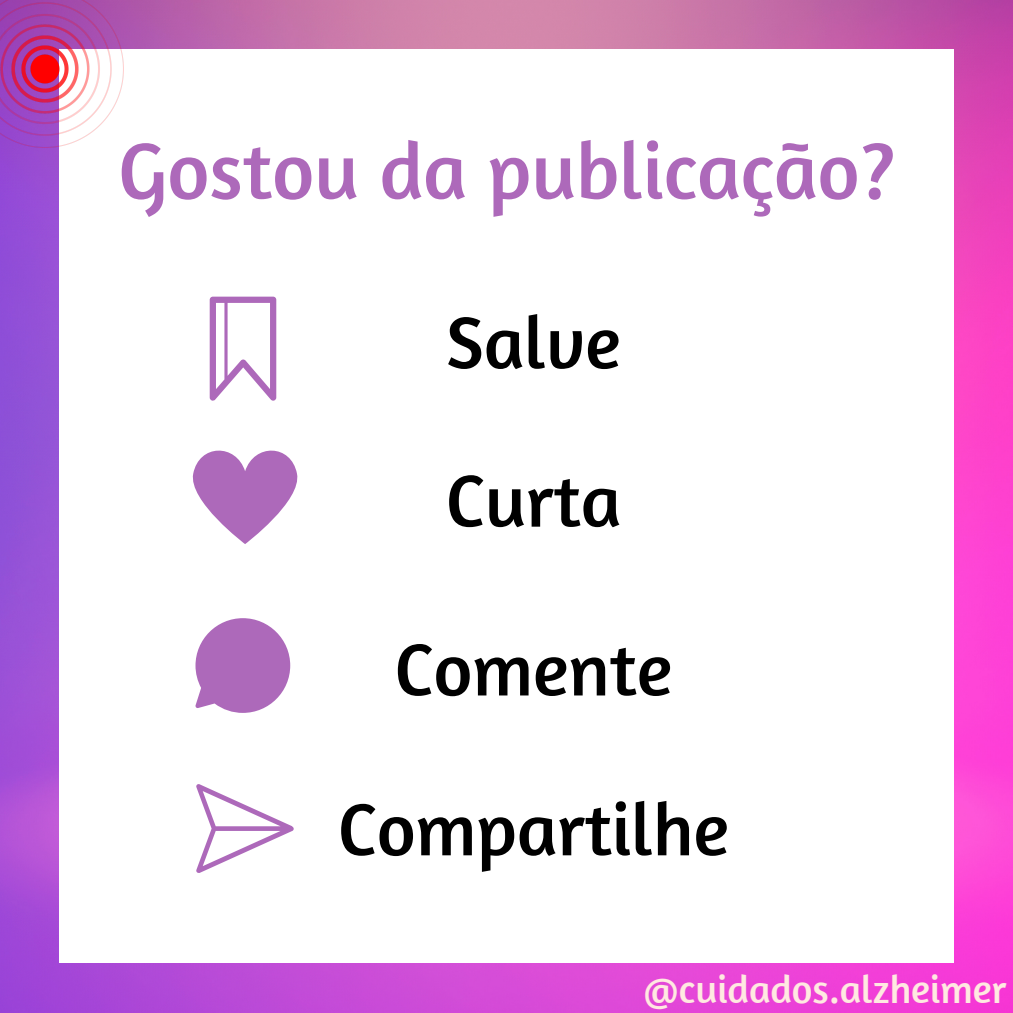
<style>
.page{position:relative;width:1013px;height:1013px;background:#fff}
.page>*{position:absolute;margin:0;border:0;box-sizing:border-box;transform-origin:0 0}
.t1{font:81.25px "Amaranth";color:#ad69ba}
.t2{font:75px/158.1px "Amaranth";color:#000}
.t3{font:40px "Amaranth";color:#ffe9e1}
</style>
<div class="page">
<img style="left:0;top:0;width:1012px;height:1012px">
<div style="left:59px;top:50px;width:894px;height:912px;background:#fff"></div>
<svg style="left:210px;top:297px;width:66px;height:104px"></svg>
<svg style="left:192px;top:450px;width:106px;height:94px"></svg>
<svg style="left:195px;top:618px;width:95px;height:95px"></svg>
<svg style="left:196px;top:784px;width:98px;height:89px"></svg>
<img style="left:0;top:0;width:124px;height:148px">
<p class="t1" style="left:118px;top:120px;width:778px">Gostou da publicação?</p>
<p class="t2" style="left:445px;top:262px;width:177px">Salve<br>Curta</p>
<p class="t2" style="left:394px;top:588px;width:279px">Comente</p>
<p class="t2" style="left:337px;top:748px;width:393px">Compartilhe</p>
<p class="t3" style="left:643px;top:963px;width:365px">@cuidados.alzheimer</p>
</div>
